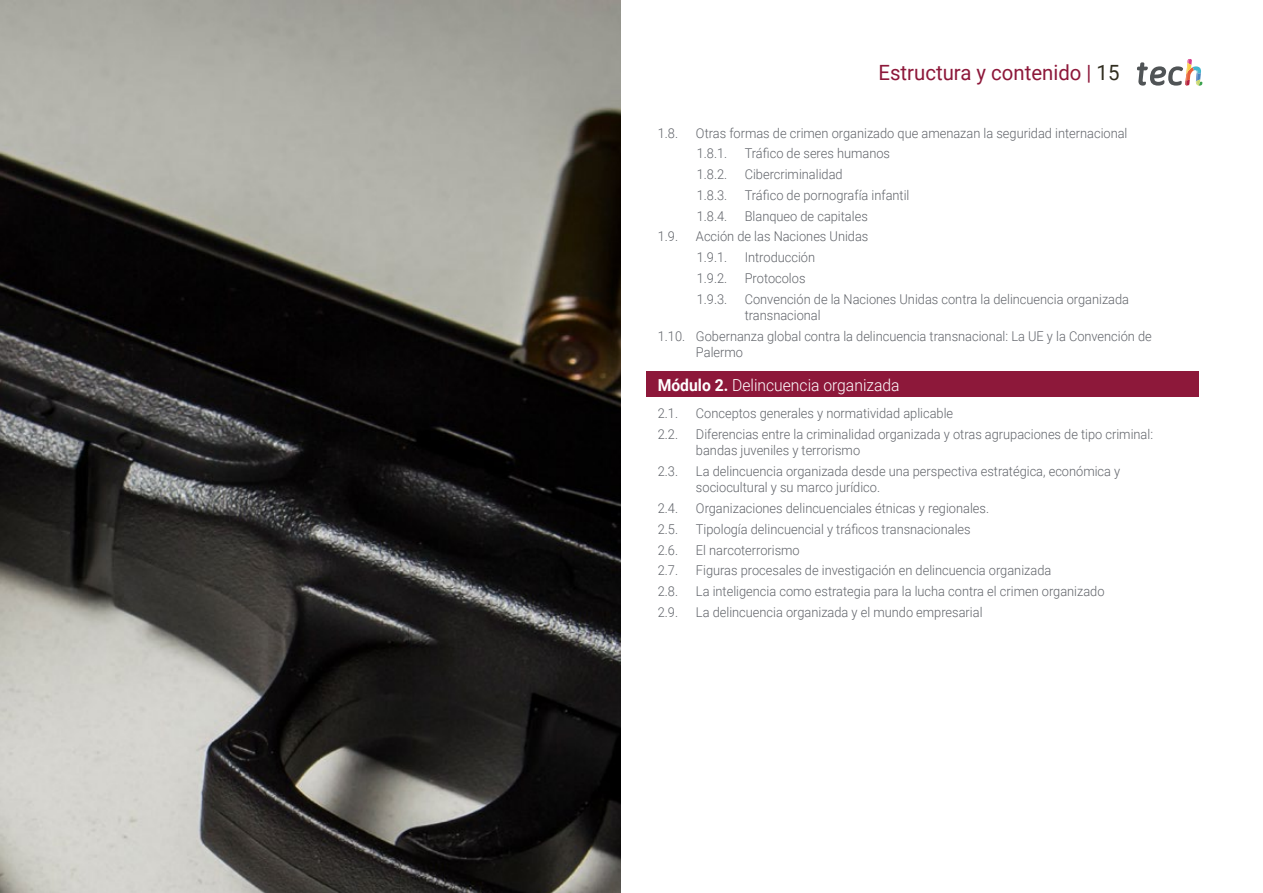
<style>
.page{position:relative;width:1263px;height:893px;background:#fff}
.page>*{position:absolute;margin:0;border:0;box-sizing:border-box;transform-origin:0 0}
.t1{font:21px "Roboto";color:#8d183a}
.t2{font:300 16.5px "Roboto";color:#fff;scale:.95 1}
.t3{font:300 13.5px/16.5px "Roboto";color:#61646a;scale:.95 1}
.s1{color:#312e20}
.s2{font-weight:700}
</style>
<div class="page">
<svg style="left:1137px;top:59px;width:65px;height:27px"></svg>
<div style="left:647px;top:372px;width:552px;height:25px;background:#8d183a"></div>
<img style="left:0;top:0;width:621px;height:893px">
<h1 class="t1" style="left:878px;top:57px;width:242px">Estructura y contenido | <span class="s1">15</span></h1>
<p class="t3" style="left:658px;top:124px;width:23px">1.8.</p>
<p class="t3" style="left:696px;top:122px;width:456px;line-height:20.7px">Otras formas de crimen organizado que amenazan la seguridad internacional<br>1.8.1.</p>
<p class="t3" style="left:745px;top:145px;width:155px">Tráfico de seres humanos</p>
<p class="t3" style="left:697px;top:166px;width:34px">1.8.2.</p>
<p class="t3" style="left:745px;top:166px;width:105px">Cibercriminalidad</p>
<p class="t3" style="left:697px;top:186px;width:34px">1.8.3.</p>
<p class="t3" style="left:745px;top:186px;width:175px">Tráfico de pornografía infantil</p>
<p class="t3" style="left:697px;top:207px;width:34px">1.8.4.</p>
<p class="t3" style="left:745px;top:207px;width:131px">Blanqueo de capitales</p>
<p class="t3" style="left:658px;top:228px;width:23px">1.9.</p>
<p class="t3" style="left:696px;top:226px;width:183px;line-height:20.7px">Acción de las Naciones Unidas<br>1.9.1.</p>
<p class="t3" style="left:745px;top:249px;width:76px">Introducción</p>
<p class="t3" style="left:697px;top:269px;width:34px">1.9.2.</p>
<p class="t3" style="left:745px;top:269px;width:65px">Protocolos</p>
<p class="t3" style="left:697px;top:290px;width:34px">1.9.3.</p>
<p class="t3" style="left:745px;top:290px;width:406px">Convención de la Naciones Unidas contra la delincuencia organizada transnacional</p>
<p class="t3" style="left:696px;top:327px;width:481px;text-indent:-38px">1.10. Gobernanza global contra la delincuencia transnacional: La UE y la Convención de<br>Palermo</p>
<p class="t2" style="left:658px;top:373px;width:256px"><span class="s2">Módulo 2.</span> Delincuencia organizada</p>
<p class="t3" style="left:658px;top:404px;width:23px">2.1.</p>
<p class="t3" style="left:696px;top:404px;width:272px">Conceptos generales y normatividad aplicable</p>
<p class="t3" style="left:658px;top:425px;width:23px">2.2.</p>
<p class="t3" style="left:696px;top:425px;width:483px">Diferencias entre la criminalidad organizada y otras agrupaciones de tipo criminal: bandas juveniles y terrorismo</p>
<p class="t3" style="left:658px;top:462px;width:23px">2.3.</p>
<p class="t3" style="left:696px;top:462px;width:448px">La delincuencia organizada desde una perspectiva estratégica, económica y sociocultural y su marco jurídico.</p>
<p class="t3" style="left:658px;top:499px;width:23px">2.4.</p>
<p class="t3" style="left:696px;top:499px;width:310px">Organizaciones delincuenciales étnicas y regionales.</p>
<p class="t3" style="left:658px;top:520px;width:23px">2.5.</p>
<p class="t3" style="left:696px;top:520px;width:291px">Tipología delincuencial y tráficos transnacionales</p>
<p class="t3" style="left:658px;top:541px;width:23px">2.6.</p>
<p class="t3" style="left:696px;top:541px;width:111px">El narcoterrorismo</p>
<p class="t3" style="left:658px;top:562px;width:23px">2.7.</p>
<p class="t3" style="left:696px;top:562px;width:375px">Figuras procesales de investigación en delincuencia organizada</p>
<p class="t3" style="left:658px;top:582px;width:23px">2.8.</p>
<p class="t3" style="left:696px;top:582px;width:431px">La inteligencia como estrategia para la lucha contra el crimen organizado</p>
<p class="t3" style="left:658px;top:603px;width:23px">2.9.</p>
<p class="t3" style="left:696px;top:603px;width:303px">La delincuencia organizada y el mundo empresarial</p>
</div>
